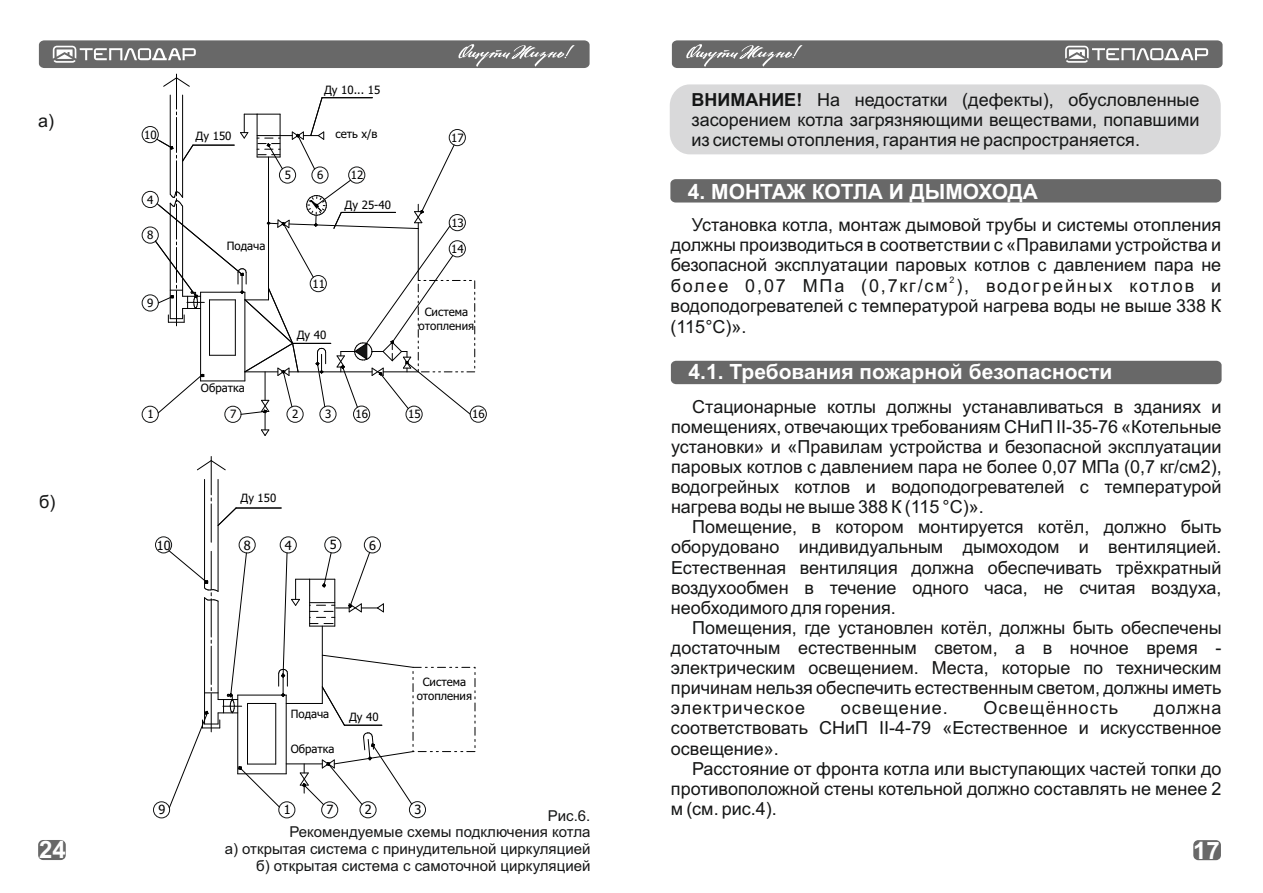
<style>
.page{position:relative;width:1263px;height:893px;background:#fff}
.page>*{position:absolute;margin:0;border:0;box-sizing:border-box;transform-origin:0 0}
.t1{font:700 24px "Arial";color:#fff}
.t2{font:700 21px "Arial";color:#fff}
.t3{font:18px/20.1px "Arial";color:#151616;text-align:justify}
.t4{font:18px "Arial";letter-spacing:.055em;color:#151616}
.t5{font:15px/16.8px "Arial";color:#151616;text-align:right}
.t6{font:12.75px "Tahoma";color:#000}
.t7{font:11.55px/13.8px "Tahoma";color:#000;text-align:center}
.t8{font:11.4px/13.8px "Tahoma";color:#000;text-align:center}
.t9{font:9px "Arial";color:#151616}
.s1{font-weight:700}
</style>
<div class="page">
<div style="left:670px;top:84px;width:551px;height:70px;background:#d9d9da;border-radius:21px"></div>
<svg style="left:1193px;top:840px;width:28px;height:20px"></svg>
<svg style="left:38px;top:840px;width:28px;height:20px"></svg>
<svg style="left:670px;top:179px;width:551px;height:24px;background:#6c6c6c"></svg>
<div style="left:671px;top:361px;width:550px;height:23px;background:#686868"></div>
<svg style="left:39px;top:40px;width:551px;height:28px;background:#767676"></svg>
<svg style="left:672px;top:40px;width:550px;height:28px;background:#757575"></svg>
<div style="left:142px;top:126px;width:17px;height:17px;background:#fff;border:1px solid #151616;border-radius:50%"></div>
<div style="left:142px;top:191px;width:17px;height:17px;background:#fff;border:1px solid #151616;border-radius:50%"></div>
<div style="left:142px;top:295px;width:17px;height:16px;background:#fff;border:1px solid #151616;border-radius:50%"></div>
<div style="left:470px;top:406px;width:17px;height:16px;background:#fff;border:1px solid #151616;border-radius:50%"></div>
<div style="left:142px;top:406px;width:17px;height:17px;background:#fff;border:1px solid #151616;border-radius:50%"></div>
<div style="left:142px;top:227px;width:17px;height:16px;background:#fff;border:1px solid #151616;border-radius:50%"></div>
<hr style="left:170px;top:95px;width:1px;height:99px;background:#000">
<hr style="left:182px;top:95px;width:1px;height:102px;background:#000">
<svg style="left:163px;top:77px;width:27px;height:10px"></svg>
<hr style="left:176px;top:74px;width:1px;height:35px;background:#000">
<svg style="left:155px;top:97px;width:320px;height:339px"></svg>
<div style="left:155px;top:537px;width:17px;height:16px;background:#fff;border:1px solid #151616;border-radius:50%"></div>
<div style="left:409px;top:801px;width:17px;height:17px;background:#fff;border:1px solid #151616;border-radius:50%"></div>
<div style="left:360px;top:801px;width:16px;height:17px;background:#fff;border:1px solid #151616;border-radius:50%"></div>
<div style="left:321px;top:802px;width:17px;height:16px;background:#fff;border:1px solid #151616;border-radius:50%"></div>
<div style="left:279px;top:802px;width:16px;height:16px;background:#fff;border:1px solid #151616;border-radius:50%"></div>
<div style="left:153px;top:802px;width:17px;height:16px;background:#fff;border:1px solid #151616;border-radius:50%"></div>
<div style="left:239px;top:537px;width:16px;height:16px;background:#fff;border:1px solid #151616;border-radius:50%"></div>
<div style="left:280px;top:537px;width:16px;height:16px;background:#fff;border:1px solid #151616;border-radius:50%"></div>
<div style="left:325px;top:537px;width:16px;height:16px;background:#fff;border:1px solid #151616;border-radius:50%"></div>
<div style="left:364px;top:537px;width:17px;height:16px;background:#fff;border:1px solid #151616;border-radius:50%"></div>
<hr style="left:204px;top:479px;width:1px;height:109px;background:#000">
<hr style="left:218px;top:479px;width:1px;height:112px;background:#000">
<svg style="left:197px;top:459px;width:29px;height:12px"></svg>
<hr style="left:211px;top:456px;width:1px;height:39px;background:#000">
<hr style="left:211px;top:504px;width:1px;height:38px;background:#000">
<svg style="left:218px;top:507px;width:18px;height:19px"></svg>
<hr style="left:236px;top:508px;width:45px;height:1px;background:#000">
<svg style="left:169px;top:550px;width:307px;height:258px"></svg>
<p class="t3" style="left:38px;top:113px;width:18px">а)</p>
<p class="t7" style="left:324px;top:84px;width:58px">Ду 10... 15</p>
<p class="t7" style="left:144px;top:129px;width:14px">10</p>
<p class="t7" style="left:196px;top:130px;width:37px">Ду 150</p>
<p class="t7" style="left:335px;top:128px;width:44px">сеть х/в</p>
<p class="t7" style="left:285px;top:169px;width:8px">5</p>
<p class="t7" style="left:317px;top:169px;width:8px">6</p>
<p class="t7" style="left:351px;top:169px;width:14px">12</p>
<p class="t7" style="left:451px;top:132px;width:14px">17</p>
<p class="t3" style="left:691px;top:91px;width:510px"><span class="s1">ВНИМАНИЕ!</span> На недостатки (дефекты), обусловленные засорением котла загрязняющими веществами, попавшими из системы отопления, гарантия не распространяется.</p>
<p class="t2" style="left:688px;top:184px;width:352px">4. МОНТАЖ КОТЛА И ДЫМОХОДА</p>
<p class="t7" style="left:147px;top:194px;width:8px">4</p>
<p class="t7" style="left:147px;top:229px;width:8px">8</p>
<p class="t7" style="left:345px;top:199px;width:48px">Ду 25-40</p>
<p class="t3" style="left:671px;top:216px;width:552px;text-indent:21px">Установка котла, монтаж дымовой трубы и системы отопления должны производиться в соответствии с «Правилами устройства и безопасной эксплуатации паровых котлов с давлением пара не</p>
<p class="t9" style="left:949px;top:277px;width:7px">2</p>
<p class="t7" style="left:451px;top:217px;width:14px">13</p>
<p class="t7" style="left:227px;top:240px;width:40px">Подача</p>
<p class="t7" style="left:451px;top:243px;width:14px">14</p>
<p class="t3" style="left:671px;top:278px;width:552px">более 0,07 МПа (0,7кг/см ), водогрейных котлов и водоподогревателей с температурой нагрева воды не выше 338 К (115°С)».</p>
<p class="t2" style="left:689px;top:364px;width:425px">4.1. Требования пожарной безопасности</p>
<p class="t3" style="left:671px;top:398px;width:552px;text-indent:21px">Стационарные котлы должны устанавливаться в зданиях и помещениях, отвечающих требованиям СНиП II-35-76 «Котельные установки» и «Правилам устройства и безопасной эксплуатации паровых котлов с давлением пара не более 0,07 МПа (0,7 кг/см2), водогрейных котлов и водоподогревателей с температурой нагрева воды не выше 388 К (115 °С)».</p>
<p class="t3" style="left:671px;top:519px;width:552px;text-indent:21px">Помещение, в котором монтируется котёл, должно быть оборудовано индивидуальным дымоходом и вентиляцией.<br>Естественная вентиляция должна обеспечивать трёхкратный воздухообмен в течение одного часа, не считая воздуха, необходимого для горения.</p>
<p class="t3" style="left:671px;top:619px;width:552px;text-indent:21px">Помещения, где установлен котёл, должны быть обеспечены достаточным естественным светом, а в ночное время - электрическим освещением. Места, которые по техническим причинам нельзя обеспечить естественным светом, должны иметь электрическое</p>
<p class="t7" style="left:312px;top:278px;width:14px">11</p>
<p class="t7" style="left:147px;top:297px;width:8px">9</p>
<p class="t7" style="left:419px;top:306px;width:57px">Система отопления</p>
<p class="t7" style="left:297px;top:329px;width:31px">Ду 40</p>
<p class="t7" style="left:201px;top:382px;width:45px">Обратка</p>
<p class="t7" style="left:148px;top:408px;width:8px">1</p>
<p class="t7" style="left:230px;top:408px;width:8px">7</p>
<p class="t7" style="left:292px;top:408px;width:8px">2</p>
<p class="t7" style="left:325px;top:408px;width:8px">3</p>
<p class="t7" style="left:355px;top:408px;width:14px">16</p>
<p class="t7" style="left:408px;top:408px;width:14px">15</p>
<p class="t7" style="left:472px;top:408px;width:14px">16</p>
<p class="t8" style="left:241px;top:492px;width:37px">Ду 150</p>
<p class="t3" style="left:39px;top:494px;width:18px">б)</p>
<p class="t6" style="left:157px;top:540px;width:15px">10</p>
<p class="t6" style="left:244px;top:540px;width:8px">8</p>
<p class="t6" style="left:285px;top:540px;width:8px">4</p>
<p class="t6" style="left:330px;top:540px;width:8px">5</p>
<p class="t6" style="left:369px;top:540px;width:8px">6</p>
<p class="t8" style="left:417px;top:676px;width:57px">Система отопления</p>
<p class="t4" style="left:841px;top:701px;width:109px">освещение.</p>
<p class="t4" style="left:983px;top:701px;width:136px">Освещённость</p>
<p class="t3" style="left:671px;top:700px;width:552px;text-indent:483px">должна соответствовать СНиП II-4-79 «Естественное и искусственное освещение».</p>
<p class="t3" style="left:671px;top:760px;width:552px;text-indent:21px">Расстояние от фронта котла или выступающих частей топки до противоположной стены котельной должно составлять не менее 2 м (см. рис.4).</p>
<p class="t8" style="left:291px;top:708px;width:40px">Подача</p>
<p class="t8" style="left:349px;top:711px;width:31px">Ду 40</p>
<p class="t8" style="left:291px;top:742px;width:45px">Обратка</p>
<p class="t6" style="left:158px;top:805px;width:8px">9</p>
<p class="t6" style="left:284px;top:805px;width:8px">1</p>
<p class="t6" style="left:326px;top:805px;width:8px">7</p>
<p class="t6" style="left:365px;top:805px;width:8px">2</p>
<p class="t6" style="left:414px;top:804px;width:8px">3</p>
<p class="t5" style="left:225px;top:808px;width:367px">Рис.6.<br>Рекомендуемые схемы подключения котла<br>а) открытая система с принудительной циркуляцией б) открытая система с самоточной циркуляцией</p>
<h1 class="t1" style="left:39px;top:841px;width:28px">24</h1>
<h1 class="t1" style="left:1193px;top:841px;width:28px">17</h1>
</div>
